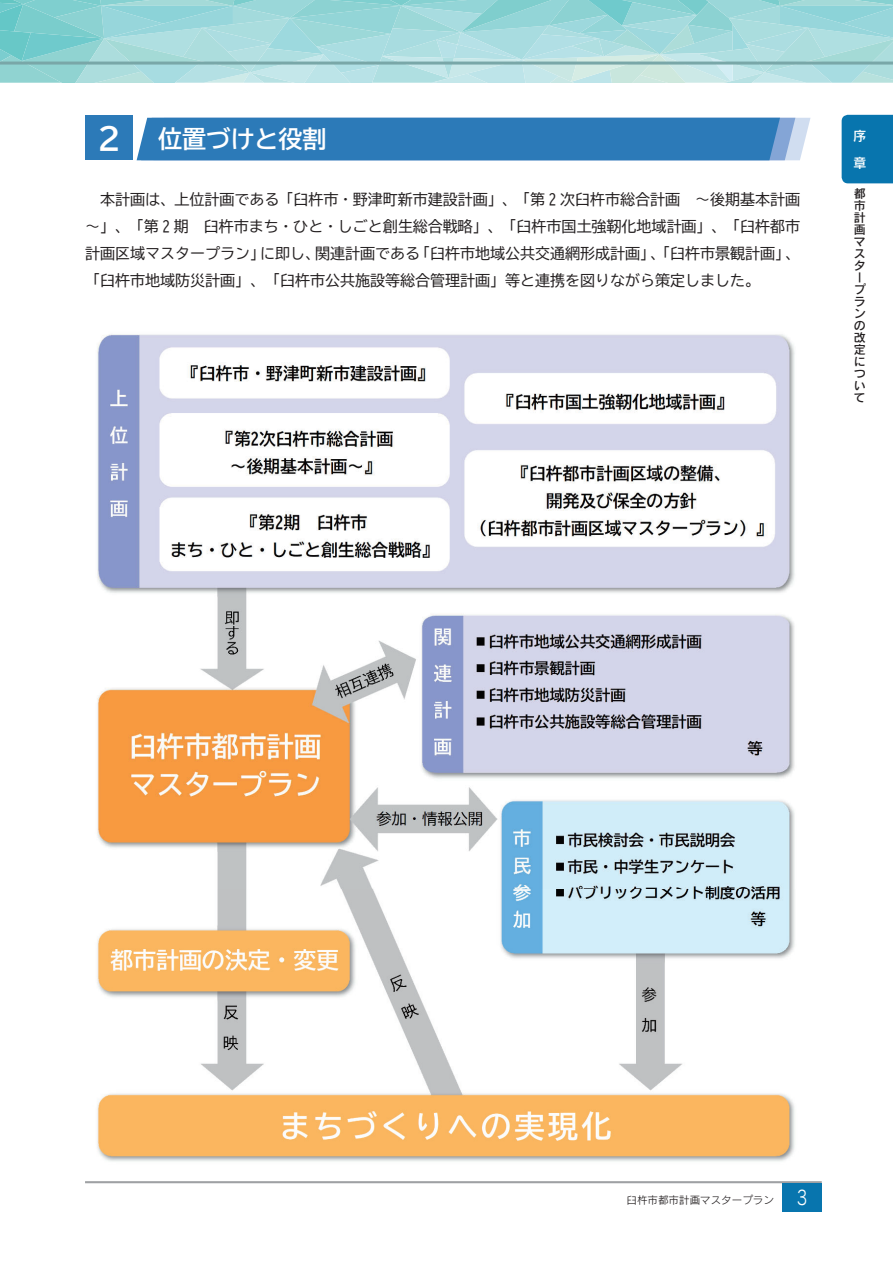
<style>
.page{position:relative;width:893px;height:1263px;background:#fff}
.page>*{position:absolute;margin:0;border:0;box-sizing:border-box;transform-origin:0 0}
.t1{font:24px "BIZ UD Gothic Bold";color:#fff}
.t2{font:19.5px "Rodin Pro N M";color:#fff;scale:.8 1}
.t3{font:18px "BIZ UD Gothic";color:#fff}
.t4{font:15px/27px "BIZ UD Gothic";color:#231f20;text-align:justify}
.t5{font:13.5px/27px "Rodin Pro N DB";color:#fff}
.t6{font:12px/12px "Rodin Pro N DB";color:#231f20}
.t7{font:10.5px "BIZ UD Gothic";color:#231f20}
.s1{font-size:30px}
</style>
<div class="page">
<svg style="left:0;top:0;width:893px;height:83px;background:#a3dadc"></svg>
<hr style="left:0;top:62px;width:893px;height:3px;background:#79a7a8">
<div style="left:842px;top:115px;width:51px;height:68px;background:#0875ae"></div>
<hr style="left:85px;top:1181px;width:737px;height:2px;background:#9fa1a4">
<div style="left:782px;top:1183px;width:40px;height:29px;background:#0875ae"></div>
<div style="left:86px;top:115px;width:47px;height:45px;background:#2c7ab8"></div>
<div style="left:137px;top:118px;width:673px;height:42px;background:#2c7ab8"></div>
<img style="left:97px;top:334px;width:698px;height:828px">
<h1 class="t1" style="left:94px;top:127px;width:234px"><span class="s1">２</span> 位置づけと役割</h1>
<p class="t4" style="left:85px;top:186px;width:717px;text-indent:15px">本計画は、上位計画である「臼杵市・野津町新市建設計画」、「第 2 次臼杵市総合計画 ～後期基本計画～」、「第 2 期 臼杵市まち・ひと・しごと創生総合戦略」、「臼杵市国土強靭化地域計画」、「臼杵都市計画区域マスタープラン」に即し、関連計画である「臼杵市地域公共交通網形成計画」、「臼杵市景観計画」、「臼杵市地域防災計画」、「臼杵市公共施設等総合管理計画」等と連携を図りながら策定しました。</p>
<p class="t5" style="left:853px;top:122px;width:14px">序章</p>
<p class="t6" style="left:854px;top:187px;width:14px">都市計画マスタープランの改定について</p>
<p class="t7" style="left:627px;top:1195px;width:149px">臼杵市都市計画マスタープラン</p>
<p class="t3" style="left:799px;top:1187px;width:10px">3</p>
<h2 class="t2" style="left:797px;top:1185px;width:15px">3</h2>
</div>
